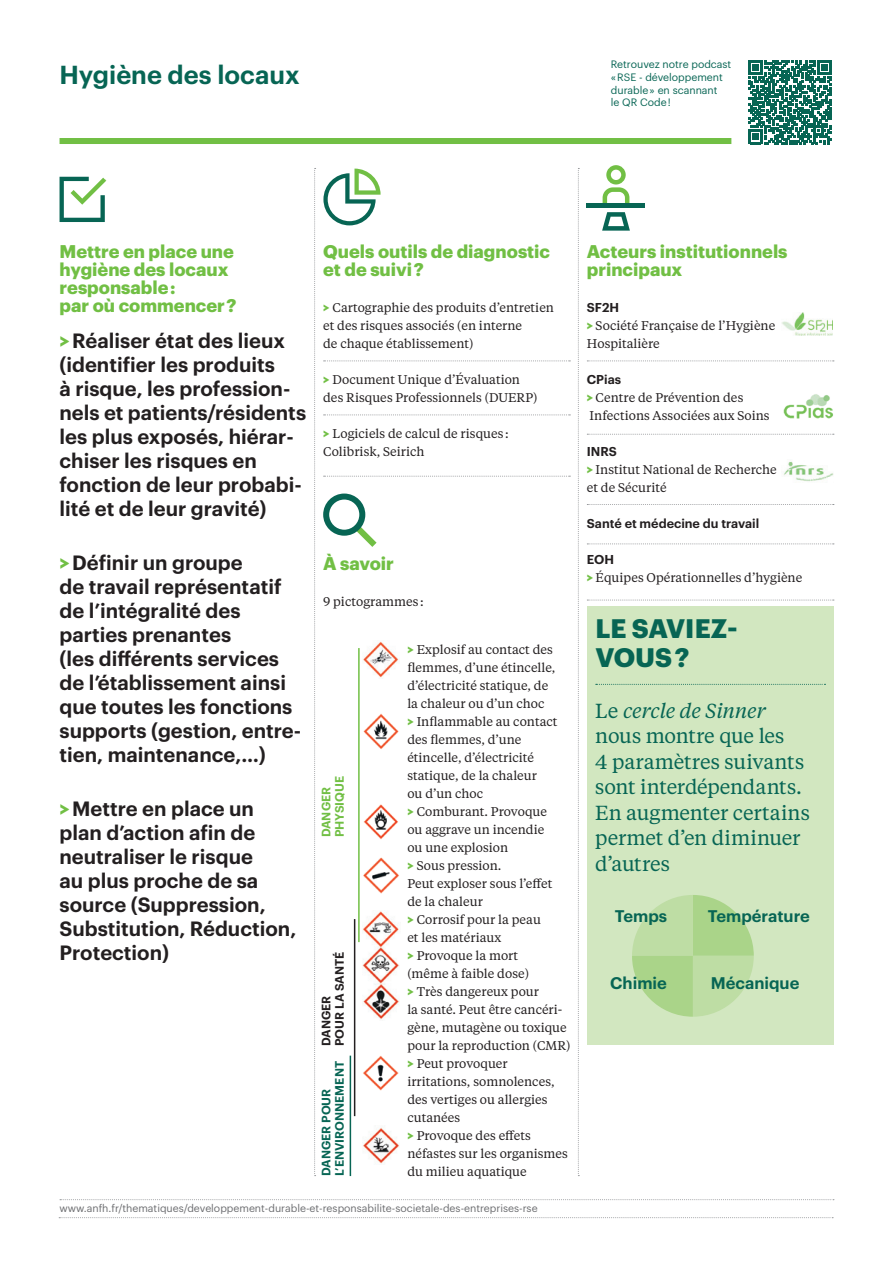
<style>
.page{position:relative;width:893px;height:1263px;background:#fff}
.page>*{position:absolute;margin:0;border:0;box-sizing:border-box;transform-origin:0 0}
.t1{font:700 26.25px/28.5px "Graphik";letter-spacing:.005em;color:#076554}
.t2{font:600 25.5px "Graphik";color:#076554}
.t3{font:600 20.25px/24px "Graphik";color:#231f20}
.t4{font:20.25px/25.5px "Tiempos Text";letter-spacing:-.01em;color:#076554}
.t5{font:700 18px/18px "Graphik";color:#71bf44}
.t6{font:600 16.5px "Graphik";color:#076554}
.t7{font:12.6px/18px "Tiempos Text";color:#231f20}
.t8{font:600 12.6px "Graphik";color:#231f20}
.t9{font:600 12px/13.5px "Graphik";color:#076554}
.t10{font:600 12px/13.5px "Graphik";color:#231f20}
.t11{font:600 12px/13.5px "Graphik";color:#71bf44}
.t12{font:10.5px "Graphik";color:#6c6d70}
.t13{font:10.5px/12.8px "Graphik";color:#076554}
.s1{font-weight:700;color:#71bf44}
.s2{font-family:"Graphik";font-weight:900;color:#71bf44}
.s3{font-style:italic}
</style>
<div class="page">
<div style="left:587px;top:606px;width:246px;height:438px;background:#d2e7c0"></div>
<svg style="left:596px;top:684px;width:229px;height:1px"></svg>
<svg style="left:314px;top:168px;width:2px;height:1008px"></svg>
<svg style="left:578px;top:168px;width:1px;height:1008px"></svg>
<div style="left:587px;top:203px;width:58px;height:5px;background:#076554"></div>
<svg style="left:602px;top:165px;width:28px;height:66px"></svg>
<svg style="left:323px;top:169px;width:58px;height:56px"></svg>
<svg style="left:324px;top:476px;width:246px;height:1px"></svg>
<svg style="left:324px;top:360px;width:246px;height:1px"></svg>
<svg style="left:324px;top:414px;width:246px;height:1px"></svg>
<svg style="left:587px;top:360px;width:247px;height:1px"></svg>
<svg style="left:587px;top:434px;width:247px;height:1px"></svg>
<svg style="left:587px;top:504px;width:247px;height:1px"></svg>
<svg style="left:587px;top:543px;width:247px;height:1px"></svg>
<svg style="left:587px;top:600px;width:247px;height:1px"></svg>
<svg style="left:60px;top:1199px;width:774px;height:1px"></svg>
<svg style="left:59px;top:1217px;width:774px;height:1px"></svg>
<svg style="left:60px;top:177px;width:46px;height:45px"></svg>
<svg style="left:632px;top:895px;width:122px;height:122px"></svg>
<hr style="left:358px;top:648px;width:2px;height:294px;background:#71bf44">
<hr style="left:350px;top:1056px;width:1px;height:120px;background:#076554">
<hr style="left:354px;top:919px;width:1px;height:197px;background:#231f20">
<svg style="left:349px;top:519px;width:28px;height:28px"></svg>
<div style="left:323px;top:493px;width:42px;height:43px;border:6px solid #076554;border-radius:50%"></div>
<div style="left:60px;top:138px;width:671px;height:6px;background:#71bf44"></div>
<svg style="left:748px;top:61px;width:84px;height:83px"></svg>
<img style="left:783px;top:394px;width:50px;height:25px">
<img style="left:783px;top:461px;width:51px;height:21px">
<img style="left:782px;top:313px;width:51px;height:22px">
<img style="left:363px;top:641px;width:36px;height:37px">
<img style="left:363px;top:713px;width:36px;height:36px">
<img style="left:363px;top:804px;width:35px;height:35px">
<img style="left:363px;top:857px;width:36px;height:37px">
<img style="left:362px;top:949px;width:38px;height:71px">
<img style="left:363px;top:1055px;width:36px;height:36px">
<img style="left:363px;top:1127px;width:36px;height:37px">
<img style="left:363px;top:911px;width:36px;height:38px">
<h2 class="t2" style="left:60px;top:55px;width:242px">Hygiène des locaux</h2>
<p class="t13" style="left:611px;top:57px;width:122px">Retrouvez notre podcast « RSE - développement durable » en scannant<br>le QR Code !</p>
<h3 class="t5" style="left:60px;top:241px;width:178px">Mettre en place une hygiène des locaux responsable :<br>par où commencer ?</h3>
<h3 class="t3" style="left:60px;top:327px;width:248px"><span class="s1">&gt;</span>Réaliser état des lieux (identifier les produits<br>à risque, les profession&shy;nels et patients/résidents les plus exposés, hiérar&shy;chiser les risques en fonction de leur probabi&shy;lité et de leur gravité)</h3>
<h3 class="t3" style="left:60px;top:549px;width:243px"><span class="s1">&gt;</span>Définir un groupe<br>de travail représentatif de l’intégralité des parties prenantes<br>(les différents services de l’établissement ainsi que toutes les fonctions supports (gestion, entre&shy;tien, maintenance,…)</h3>
<h3 class="t3" style="left:60px;top:795px;width:238px"><span class="s1">&gt;</span>Mettre en place un plan d’action afin de neutraliser le risque<br>au plus proche de sa source (Suppression,<br>Substitution, Réduction,<br>Protection)</h3>
<h3 class="t5" style="left:323px;top:241px;width:228px">Quels outils de diagnostic et de suivi ?</h3>
<p class="t7" style="left:323px;top:298px;width:232px"><span class="s2">&gt;</span> Cartographie des produits d’entretien et des risques associés (en interne<br>de chaque établissement)</p>
<p class="t7" style="left:323px;top:370px;width:216px"><span class="s2">&gt;</span> Document Unique d’Évaluation des Risques Professionnels (DUERP)</p>
<p class="t7" style="left:323px;top:424px;width:187px"><span class="s2">&gt;</span> Logiciels de calcul de risques :<br>Colibrisk, Seirich</p>
<h3 class="t5" style="left:323px;top:553px;width:72px">À savoir</h3>
<p class="t7" style="left:323px;top:592px;width:102px">9 pictogrammes :</p>
<p class="t11" style="left:318px;top:837px;width:63px;rotate:-90deg">DANGER<br>PHYSIQUE</p>
<p class="t10" style="left:318px;top:1046px;width:96px;rotate:-90deg">DANGER<br>POUR LA SANTÉ</p>
<p class="t9" style="left:318px;top:1176px;width:116px;rotate:-90deg">DANGER POUR<br>L’ENVIRONNEMENT</p>
<p class="t7" style="left:407px;top:640px;width:165px"><span class="s2">&gt;</span> Explosif au contact des flemmes, d’une étincelle, d’électricité statique, de<br>la chaleur ou d’un choc<br><span class="s2">&gt;</span> Inflammable au contact des flemmes, d’une étincelle, d’électricité statique, de la chaleur<br>ou d’un choc<br><span class="s2">&gt;</span> Comburant. Provoque<br>ou aggrave un incendie<br>ou une explosion<br><span class="s2">&gt;</span> Sous pression.<br>Peut exploser sous l’effet<br>de la chaleur<br><span class="s2">&gt;</span> Corrosif pour la peau<br>et les matériaux<br><span class="s2">&gt;</span> Provoque la mort<br>(même à faible dose)<br><span class="s2">&gt;</span> Très dangereux pour<br>la santé. Peut être cancéri&shy;gène, mutagène ou toxique pour la reproduction (CMR) <span class="s2">&gt;</span> Peut provoquer irritations, somnolences, des vertiges ou allergies cutanées<br><span class="s2">&gt;</span> Provoque des effets néfastes sur les organismes du milieu aquatique</p>
<p class="t12" style="left:60px;top:1200px;width:480px">www.anfh.fr/thematiques/developpement-durable-et-responsabilite-societale-des-entreprises-rse</p>
<h3 class="t5" style="left:587px;top:241px;width:202px">Acteurs institutionnels principaux</h3>
<p class="t8" style="left:587px;top:298px;width:34px">SF2H</p>
<p class="t7" style="left:587px;top:316px;width:190px"><span class="s2">&gt;</span> Société Française de l’Hygiène<br>Hospitalière</p>
<p class="t8" style="left:587px;top:370px;width:36px">CPias</p>
<p class="t7" style="left:587px;top:388px;width:184px"><span class="s2">&gt;</span> Centre de Prévention des<br>Infections Associées aux Soins</p>
<p class="t8" style="left:587px;top:442px;width:32px">INRS</p>
<p class="t7" style="left:587px;top:460px;width:192px"><span class="s2">&gt;</span> Institut National de Recherche et de Sécurité</p>
<p class="t8" style="left:587px;top:514px;width:174px">Santé et médecine du travail</p>
<p class="t8" style="left:587px;top:550px;width:29px">EOH</p>
<p class="t7" style="left:587px;top:568px;width:217px"><span class="s2">&gt;</span> Équipes Opérationnelles d’hygiène</p>
<h1 class="t1" style="left:595px;top:612px;width:144px">LE SAVIEZ-<br>VOUS ?</h1>
<h3 class="t4" style="left:595px;top:697px;width:216px">Le <span class="s3">cercle de Sinner </span>nous montre que les<br>4 paramètres suivants sont interdépendants.<br>En augmenter certains permet d’en diminuer d’autres</h3>
<h3 class="t6" style="left:615px;top:903px;width:54px">Temps</h3>
<h3 class="t6" style="left:610px;top:970px;width:58px">Chimie</h3>
<h3 class="t6" style="left:708px;top:903px;width:104px">Température</h3>
<h3 class="t6" style="left:711px;top:970px;width:90px">Mécanique</h3>
</div>
